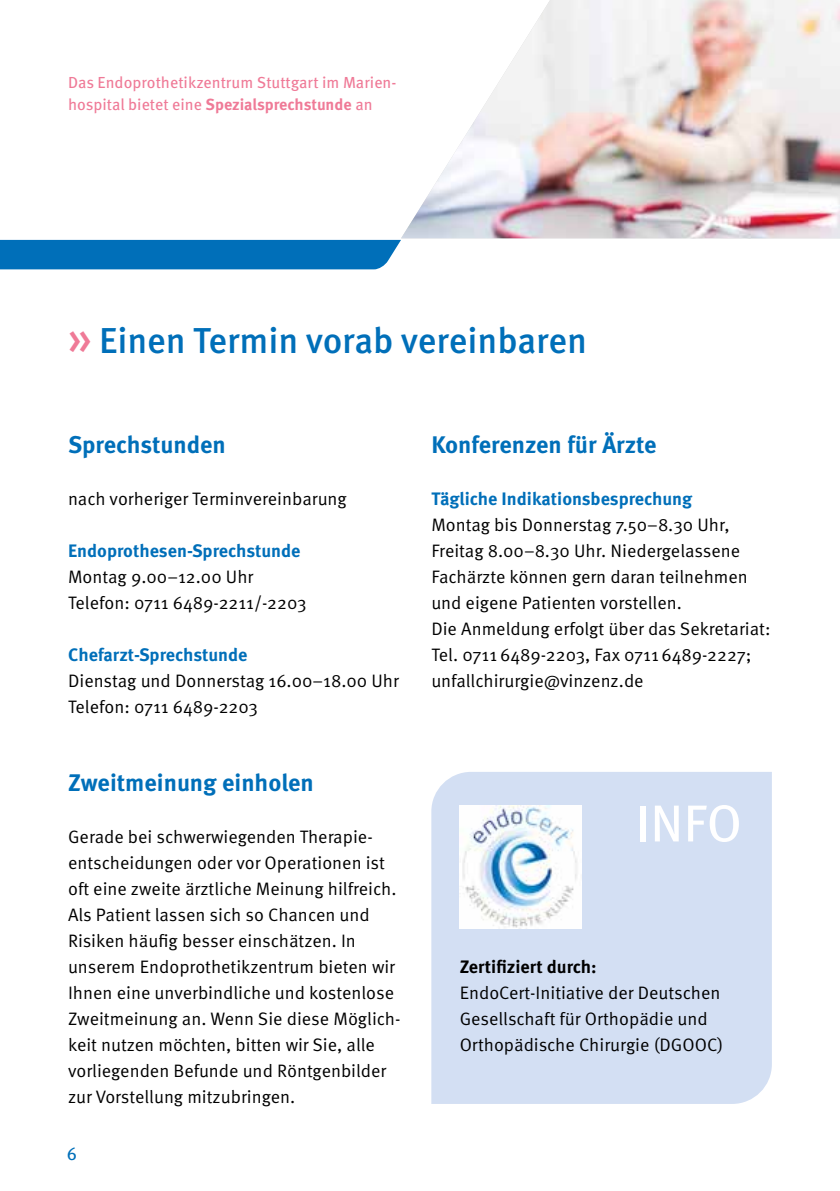
<style>
.page{position:relative;width:840px;height:1191px;background:#fff}
.page>*{position:absolute;margin:0;border:0;box-sizing:border-box;transform-origin:0 0}
.t1{font:52px "Meta Pro";color:#fff}
.t2{font:500 36px "Meta Pro";letter-spacing:-.005em;color:#006fb9}
.t3{font:700 24px "Meta Pro";color:#006fb9}
.t4{font:18px/26px "Meta Pro";color:#000}
.t5{font:700 18px "Meta Pro";color:#006fb9}
.t6{font:700 18px "Meta Pro";color:#000}
.t7{font:18px "Meta Pro";color:#006fb9}
.t8{font:16px/22px "Meta Pro";color:#ef7a97}
.s1{font-weight:700}
.s2{font-size:46px;color:#ef7a97}
.s3{font-family:"Meta Pro Norm"}
</style>
<div class="page">
<img style="left:401px;top:0;width:438px;height:238px">
<div style="left:431px;top:772px;width:340px;height:332px;background:#d3dff3"></div>
<img style="left:459px;top:805px;width:122px;height:123px">
<div style="left:0;top:240px;width:401px;height:29px;background:#006fb9"></div>
<p class="t8" style="left:68px;top:72px;width:330px">Das Endoprothetikzentrum Stuttgart im Marien&shy;hospital bietet eine <span class="s1">Spezialsprechstunde</span> an</p>
<h2 class="t2" style="left:68px;top:318px;width:520px"><span class="s2">»</span> Einen Termin vorab vereinbaren</h2>
<h3 class="t3" style="left:68px;top:429px;width:159px">Sprechstunden</h3>
<p class="t4" style="left:68px;top:485px;width:280px">nach vorheriger Terminvereinbarung</p>
<p class="t5" style="left:68px;top:539px;width:234px">Endoprothesen-Sprechstunde</p>
<p class="t4" style="left:68px;top:563px;width:240px">Montag 9.00–12.00 Uhr<br>Telefon: 0711 6489-2211/-2203</p>
<p class="t5" style="left:68px;top:643px;width:181px">Chefarzt-Sprechstunde</p>
<p class="t4" style="left:68px;top:667px;width:332px">Dienstag und Donnerstag 16.00–18.00 Uhr<br>Telefon: 0711 6489-2203</p>
<h3 class="t3" style="left:68px;top:767px;width:247px">Zweitmeinung einholen</h3>
<p class="t4" style="left:68px;top:823px;width:334px">Gerade bei schwerwiegenden Therapie&shy;entscheidungen oder vor Operationen ist oft eine zweite ärztliche Meinung hilfreich.<br>Als Patient lassen sich so Chancen und Risiken häufig besser einschätzen. In unserem Endoprothetikzentrum bieten wir Ihnen eine unverbindliche und kostenlose Zweitmeinung an. Wenn Sie diese Möglich&shy;keit nutzen möchten, bitten wir Sie, alle vorliegenden Befunde und Röntgenbilder zur Vorstellung mitzubringen.</p>
<p class="t7" style="left:67px;top:1142px;width:12px">6</p>
<h3 class="t3" style="left:431px;top:429px;width:226px">Konferenzen für Ärzte</h3>
<p class="t5" style="left:431px;top:487px;width:262px">Tägliche Indikationsbesprechung</p>
<p class="t4" style="left:431px;top:511px;width:340px">Montag bis Donnerstag 7.50–8.30 Uhr, Freitag 8.00–8.30 Uhr. Niedergelassene Fachärzte können gern daran teilnehmen und eigene Patienten vorstellen.<br>Die Anmeldung erfolgt über das Sekretariat:<br>Tel. 0711 6489-2203, <span class="s3">Fax 0711 6489-2227; </span>unfallchirurgie@vinzenz.de</p>
<h1 class="t1" style="left:635px;top:791px;width:108px">INFO</h1>
<p class="t6" style="left:459px;top:955px;width:138px">Zertifiziert durch:</p>
<p class="t4" style="left:459px;top:979px;width:265px">EndoCert-Initiative der Deutschen<br>Gesellschaft für Orthopädie und<br>Orthopädische Chirurgie (DGOOC)</p>
</div>
